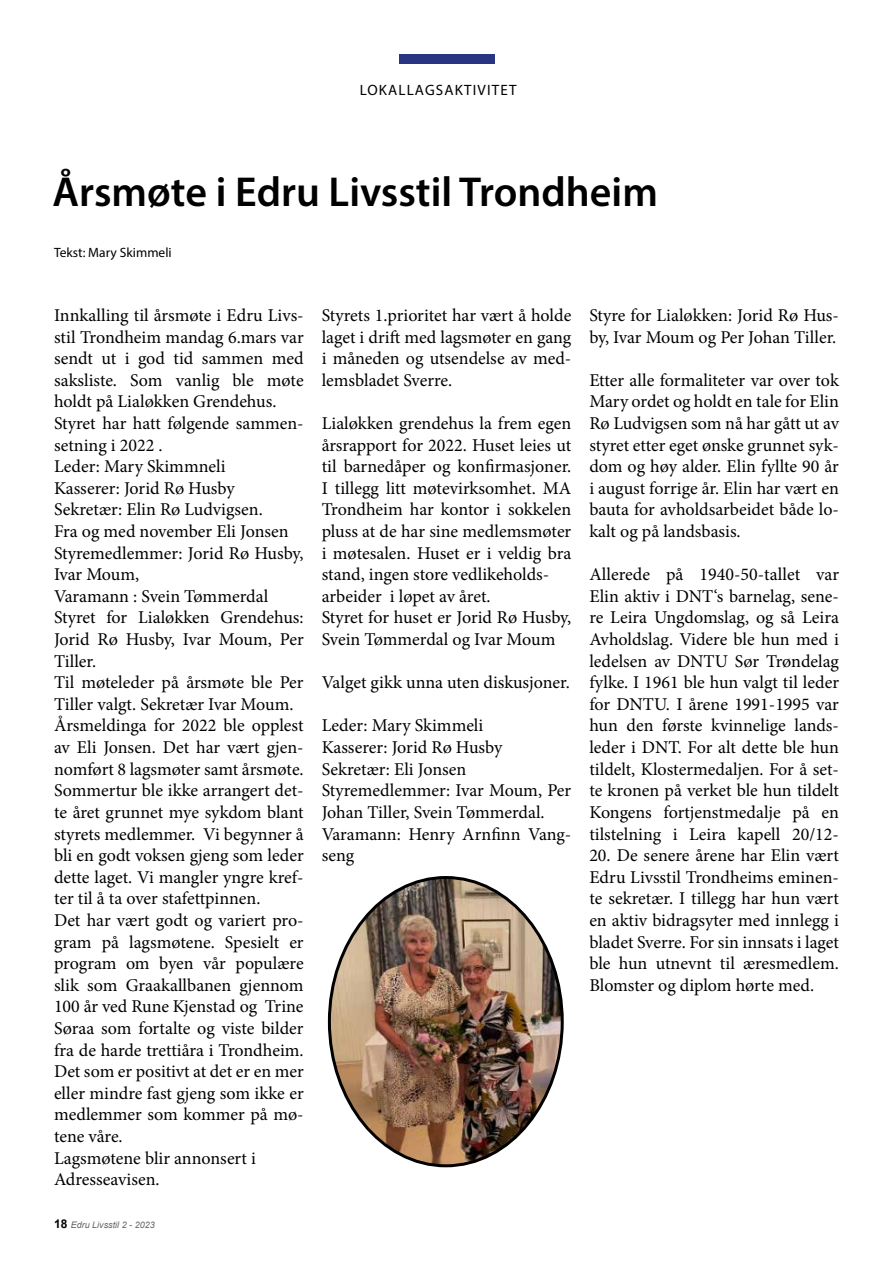
<style>
.page{position:relative;width:893px;height:1263px;background:#fff}
.page>*{position:absolute;margin:0;border:0;box-sizing:border-box;transform-origin:0 0}
.t1{font:600 42px "Myriad Pro";color:#000}
.t2{font:18px/21.6px "Minion Pro";color:#000}
.t3{font:15px "Myriad Pro";letter-spacing:.075em;color:#000}
.t4{font:13.5px "Myriad Pro";color:#000}
.t5{font:italic 9px "Arial";color:#646363}
.s1{font-weight:700;font-style:normal;font-size:12px;color:#000}
</style>
<div class="page">
<div style="left:399px;top:54px;width:96px;height:10px;background:#283583"></div>
<img style="left:329px;top:877px;width:233px;height:289px">
<p class="t3" style="left:360px;top:81px;width:158px">LOKALLAGSAKTIVITET</p>
<h1 class="t1" style="left:53px;top:165px;width:607px">Årsmøte i Edru Livsstil Trondheim</h1>
<p class="t4" style="left:54px;top:244px;width:119px">Tekst: Mary Skimmeli</p>
<p class="t2" style="left:54px;top:305px;width:251px">Innkalling til årsmøte i Edru Livs&shy;stil Trondheim mandag 6.mars var sendt ut i god tid sammen med saksliste. Som vanlig ble møte holdt på Lialøkken Grendehus.<br>Styret har hatt følgende sammen&shy;setning i 2022 .<br>Leder: Mary Skimmneli<br>Kasserer: Jorid Rø Husby<br>Sekretær: Elin Rø Ludvigsen.<br>Fra og med november Eli Jonsen<br>Styremedlemmer: Jorid Rø Husby,<br>Ivar Moum,<br>Varamann : Svein Tømmerdal<br>Styret for Lialøkken Grendehus:<br>Jorid Rø Husby, Ivar Moum, Per<br>Tiller.<br>Til møteleder på årsmøte ble Per<br>Tiller valgt. Sekretær Ivar Moum.<br>Årsmeldinga for 2022 ble opplest av Eli Jonsen. Det har vært gjen&shy;nomført 8 lagsmøter samt årsmøte.<br>Sommertur ble ikke arrangert det&shy;te året grunnet mye sykdom blant styrets medlemmer. Vi begynner å bli en godt voksen gjeng som leder dette laget. Vi mangler yngre kref&shy;ter til å ta over stafettpinnen.<br>Det har vært godt og variert pro&shy;gram på lagsmøtene. Spesielt er program om byen vår populære slik som Graakallbanen gjennom<br>100 år ved Rune Kjenstad og Trine<br>Søraa som fortalte og viste bilder fra de harde trettiåra i Trondheim.<br>Det som er positivt at det er en mer eller mindre fast gjeng som ikke er medlemmer som kommer på mø&shy;tene våre.<br>Lagsmøtene blir annonsert i<br>Adresseavisen.</p>
<p class="t5" style="left:54px;top:1219px;width:102px"><span class="s1">18</span> Edru Livsstil 2 - 2023</p>
<p class="t2" style="left:322px;top:305px;width:251px;text-align:justify">Styrets 1.prioritet har vært å holde laget i drift med lagsmøter en gang i måneden og utsendelse av med&shy;lemsbladet Sverre.</p>
<p class="t2" style="left:322px;top:413px;width:251px">Lialøkken grendehus la frem egen årsrapport for 2022. Huset leies ut til barnedåper og konfirmasjoner.<br>I tillegg litt møtevirksomhet. MA<br>Trondheim har kontor i sokkelen pluss at de har sine medlemsmøter i møtesalen. Huset er i veldig bra stand, ingen store vedlikeholds&shy;arbeider i løpet av året.<br>Styret for huset er Jorid Rø Husby,<br>Svein Tømmerdal og Ivar Moum</p>
<p class="t2" style="left:322px;top:672px;width:250px">Valget gikk unna uten diskusjoner.</p>
<p class="t2" style="left:322px;top:715px;width:251px">Leder: Mary Skimmeli<br>Kasserer: Jorid Rø Husby<br>Sekretær: Eli Jonsen<br>Styremedlemmer: Ivar Moum, Per<br>Johan Tiller, Svein Tømmerdal.<br>Varamann: Henry Arnfinn Vang&shy;seng</p>
<p class="t2" style="left:589px;top:305px;width:251px">Styre for Lialøkken: Jorid Rø Hus&shy;by, Ivar Moum og Per Johan Tiller.</p>
<p class="t2" style="left:589px;top:369px;width:251px;text-align:justify">Etter alle formaliteter var over tok Mary ordet og holdt en tale for Elin Rø Ludvigsen som nå har gått ut av styret etter eget ønske grunnet syk&shy;dom og høy alder. Elin fyllte 90 år i august forrige år. Elin har vært en bauta for avholdsarbeidet både lo&shy;kalt og på landsbasis.</p>
<p class="t2" style="left:589px;top:564px;width:251px;text-align:justify">Allerede på 1940-50-tallet var Elin aktiv i DNT‘s barnelag, sene&shy;re Leira Ungdomslag, og så Leira Avholdslag. Videre ble hun med i ledelsen av DNTU Sør Trøndelag fylke. I 1961 ble hun valgt til leder for DNTU. I årene 1991-1995 var hun den første kvinnelige lands&shy;leder i DNT. For alt dette ble hun tildelt, Klostermedaljen. For å set&shy;te kronen på verket ble hun tildelt Kongens fortjenstmedalje på en tilstelning i Leira kapell 20/12-</p>
<p class="t2" style="left:589px;top:845px;width:251px;text-align:justify">20. De senere årene har Elin vært Edru Livsstil Trondheims eminen&shy;te sekretær. I tillegg har hun vært en aktiv bidragsyter med innlegg i bladet Sverre. For sin innsats i laget ble hun utnevnt til æresmedlem.<br>Blomster og diplom hørte med.</p>
</div>
